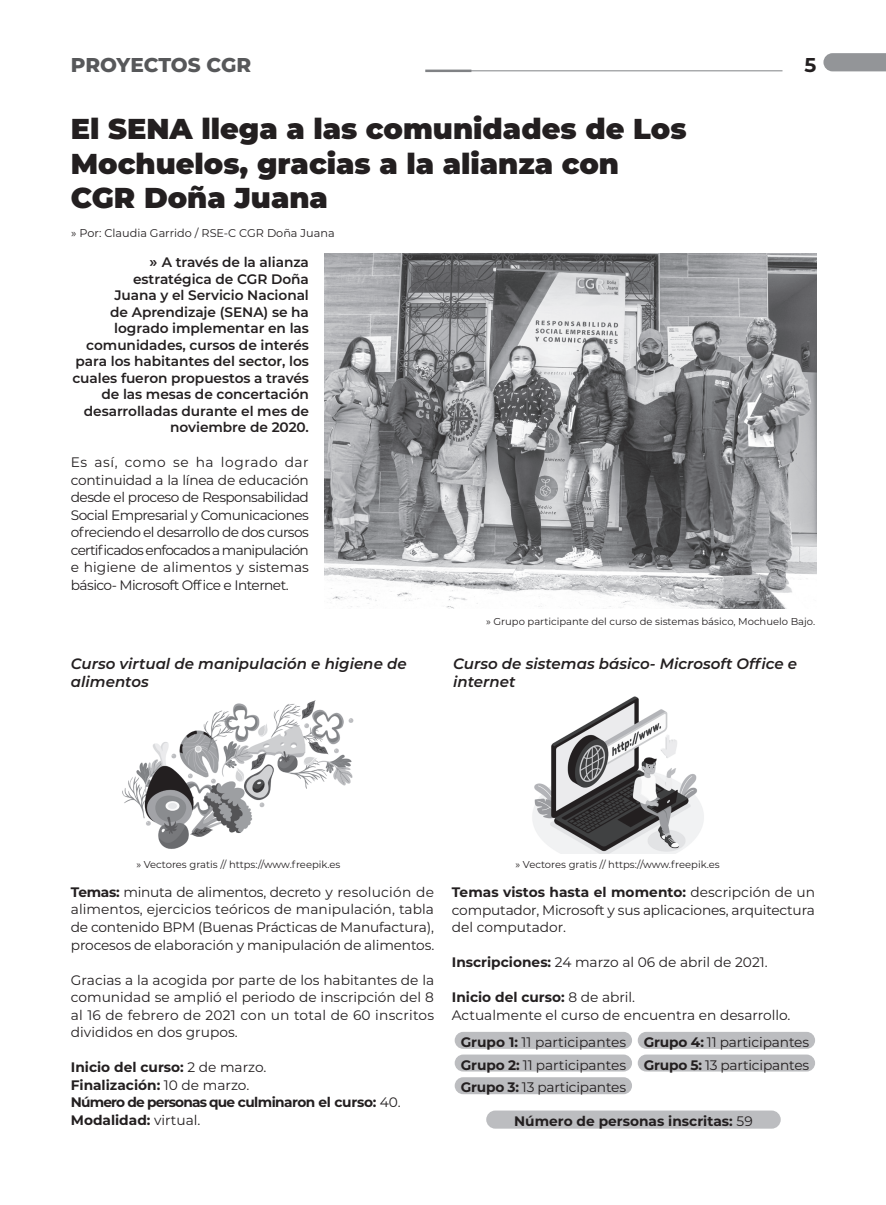
<style>
.page{position:relative;width:886px;height:1205px;background:#fff}
.page>*{position:absolute;margin:0;border:0;box-sizing:border-box;transform-origin:0 0}
.t1{font:900 28.75px/34.5px "Montserrat";color:#231f20}
.t2{font:800 20px "Montserrat";letter-spacing:-.005em;color:#57585a}
.t3{font:700 20px "Montserrat";color:#231f20}
.t4{font:italic 600 15px/18px "Montserrat";color:#231f20}
.t5{font:13.75px/17.5px "Montserrat";letter-spacing:-.01em;color:#231f20;text-align:justify}
.t6{font:600 13.75px/16.5px "Montserrat";letter-spacing:-.005em;color:#231f20;text-align:right}
.t7{font:700 13.75px/17.5px "Montserrat";color:#231f20}
.t8{font:11.25px "Montserrat";color:#231f20}
.t9{font:10px "Montserrat";color:#231f20}
.s1{font-size:15px}
.s2{font-weight:700}
.s3{font-weight:400}
</style>
<div class="page">
<svg style="left:823px;top:53px;width:63px;height:18px"></svg>
<hr style="left:451px;top:71px;width:331px;height:1px;background:#808285">
<hr style="left:425px;top:70px;width:46px;height:2px;background:#808285">
<img style="left:122px;top:700px;width:232px;height:149px">
<img style="left:325px;top:253px;width:491px;height:356px">
<img style="left:532px;top:696px;width:172px;height:158px">
<div style="left:455px;top:1032px;width:177px;height:17px;background:#bcbdc0;border-radius:8px"></div>
<div style="left:455px;top:1054px;width:177px;height:17px;background:#bcbdc0;border-radius:8px"></div>
<div style="left:455px;top:1077px;width:177px;height:17px;background:#bcbdc0;border-radius:8px"></div>
<div style="left:638px;top:1032px;width:177px;height:17px;background:#bcbdc0;border-radius:8px"></div>
<div style="left:638px;top:1054px;width:177px;height:17px;background:#bcbdc0;border-radius:8px"></div>
<div style="left:486px;top:1110px;width:295px;height:18px;background:#bcbdc0;border-radius:9px"></div>
<h2 class="t2" style="left:71px;top:50px;width:182px">PROYECTOS CGR</h2>
<h2 class="t3" style="left:804px;top:51px;width:13px">5</h2>
<h1 class="t1" style="left:71px;top:110px;width:617px">El SENA llega a las comunidades de Los<br>Mochuelos, gracias a la alianza con<br>CGR Doña Juana</h1>
<p class="t8" style="left:71px;top:225px;width:265px">» Por: Claudia Garrido / RSE-C CGR Doña Juana</p>
<p class="t6" style="left:72px;top:253px;width:238px"><span class="s1">»</span> A través de la alianza estratégica de CGR Doña<br>Juana y el Servicio Nacional<br>de Aprendizaje (SENA) se ha logrado implementar en las comunidades, cursos de interés para los habitantes del sector, los cuales fueron propuestos a través de las mesas de concertación desarrolladas durante el mes de noviembre de 2020.</p>
<p class="t5" style="left:71px;top:453px;width:240px">Es así, como se ha logrado dar continuidad a la línea de educación desde el proceso de Responsabilidad Social Empresarial y Comunicaciones ofreciendo el desarrollo de dos cursos certificados enfocados a manipulación e higiene de alimentos y sistemas básico- Microsoft Office e Internet.</p>
<p class="t9" style="left:486px;top:615px;width:330px">» Grupo participante del curso de sistemas básico, Mochuelo Bajo.</p>
<p class="t4" style="left:71px;top:654px;width:337px">Curso virtual de manipulación e higiene de alimentos</p>
<p class="t4" style="left:453px;top:654px;width:345px">Curso de sistemas básico- Microsoft Office e internet</p>
<p class="t9" style="left:136px;top:857px;width:206px">» Vectores gratis // https://www.freepik.es</p>
<p class="t9" style="left:515px;top:857px;width:206px">» Vectores gratis // https://www.freepik.es</p>
<p class="t5" style="left:71px;top:883px;width:365px"><span class="s2">Temas:</span> minuta de alimentos, decreto y resolución de alimentos, ejercicios teóricos de manipulación, tabla de contenido BPM (Buenas Prácticas de Manufactura), procesos de elaboración y manipulación de alimentos.</p>
<p class="t5" style="left:71px;top:970px;width:365px">Gracias a la acogida por parte de los habitantes de la comunidad se amplió el periodo de inscripción del 8 al 16 de febrero de 2021 con un total de 60 inscritos divididos en dos grupos.</p>
<p class="t7" style="left:71px;top:1057px;width:331px">Inicio del curso: <span class="s3">2 de marzo.<br></span>Finalización: <span class="s3">10 de marzo.<br></span>Número de personas que culminaron el curso: <span class="s3">40.<br></span>Modalidad: <span class="s3">virtual.</span></p>
<p class="t5" style="left:452px;top:883px;width:365px"><span class="s2">Temas vistos hasta el momento:</span> descripción de un computador, Microsoft y sus aplicaciones, arquitectura del computador.</p>
<p class="t5" style="left:452px;top:953px;width:317px"><span class="s2">Inscripciones:</span> 24 marzo al 06 de abril de 2021.</p>
<p class="t5" style="left:452px;top:988px;width:340px"><span class="s2">Inicio del curso:</span> 8 de abril.<br>Actualmente el curso de encuentra en desarrollo.</p>
<p class="t5" style="left:461px;top:1030px;width:167px;line-height:22.6px"><span class="s2">Grupo 1:</span> 11 participantes <span class="s2">Grupo 2:</span> 11 participantes <span class="s2">Grupo 3:</span> 13 participantes</p>
<p class="t5" style="left:644px;top:1030px;width:167px;line-height:22.6px"><span class="s2">Grupo 4:</span> 11 participantes<br><span class="s2">Grupo 5:</span> 13 participantes</p>
<p class="t7" style="left:514px;top:1112px;width:240px">Número de personas inscritas: <span class="s3">59</span></p>
</div>
